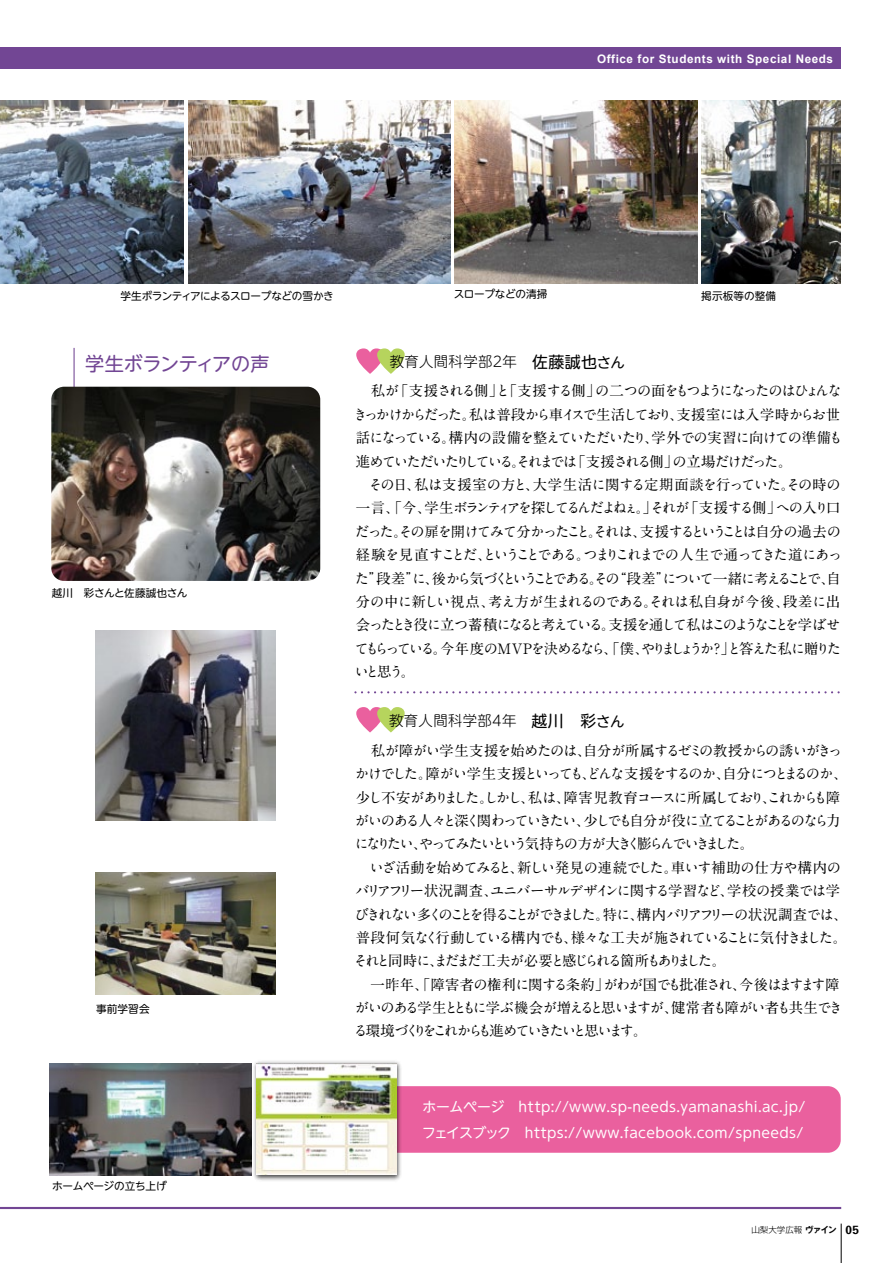
<style>
.page{position:relative;width:893px;height:1263px;background:#fff}
.page>*{position:absolute;margin:0;border:0;box-sizing:border-box;transform-origin:0 0}
.t1{font:19.2px "UD Shin M Go Pro";letter-spacing:-.03em;color:#724694}
.t2{font:700 14.4px/23.4px "A1 Mincho Std";letter-spacing:-.12em;color:#000}
.t3{font:300 14.4px "UD Shin M Go Pro";letter-spacing:.025em;color:#000}
.t4{font:13.8px/26.5px "UD Shin M Go Pro";letter-spacing:.025em;color:#fff}
.t5{font:700 11.7px "Arial";letter-spacing:.05em;color:#fff}
.t6{font:10.65px "UD Shin M Go Pro";letter-spacing:-.025em;color:#000}
.t7{font:10.65px "UD Shin M Go Pro";letter-spacing:-.045em;color:#000}
.t8{font:10.65px "UD Shin M Go Pro";letter-spacing:.01em;color:#000}
.t9{font:300 8.55px "Shin Go Pro";color:#000}
.s1{font-weight:400;font-size:15.9px}
.s2{font-weight:400}
.s3{font-family:"Gothic MB101 Pro De";font-weight:700}
.s4{font-family:"Nova SSK";font-weight:700;font-size:11.7px}
</style>
<div class="page">
<hr style="left:74px;top:348px;width:1px;height:52px;background:#724694">
<div style="left:379px;top:1086px;width:462px;height:67px;background:#ea609e;border-radius:13px"></div>
<hr style="left:0;top:1207px;width:841px;height:2px;background:#724694">
<hr style="left:841px;top:1223px;width:1px;height:40px;background:#000">
<div style="left:0;top:47px;width:841px;height:22px;background:#724694"></div>
<img style="left:50px;top:1063px;width:201px;height:112px">
<img style="left:96px;top:631px;width:180px;height:190px">
<img style="left:96px;top:872px;width:180px;height:123px">
<svg style="left:356px;top:707px;width:49px;height:25px"></svg>
<svg style="left:356px;top:348px;width:49px;height:26px"></svg>
<img style="left:0;top:101px;width:183px;height:183px">
<img style="left:188px;top:101px;width:262px;height:183px">
<img style="left:455px;top:101px;width:242px;height:183px">
<img style="left:701px;top:101px;width:139px;height:183px">
<svg style="left:355px;top:691px;width:485px;height:2px"></svg>
<img style="left:51px;top:387px;width:269px;height:194px">
<img style="left:251px;top:1061px;width:153px;height:120px">
<img style="left:256px;top:1064px;width:140px;height:111px">
<p class="t5" style="left:597px;top:51px;width:238px">Office for Students with Special Needs</p>
<p class="t7" style="left:121px;top:287px;width:215px">学生ボランティアによるスロープなどの雪かき</p>
<p class="t6" style="left:454px;top:285px;width:95px">スロープなどの清掃</p>
<p class="t8" style="left:701px;top:287px;width:76px">掲示板等の整備</p>
<h1 class="t1" style="left:85px;top:348px;width:186px">学生ボランティアの声</h1>
<p class="t3" style="left:390px;top:350px;width:237px">教育人間科学部2年 <span class="s1">佐藤誠也</span><span class="s2">さん</span></p>
<p class="t6" style="left:52px;top:584px;width:137px">越川　彩さんと佐藤誠也さん</p>
<p class="t6" style="left:96px;top:1000px;width:55px">事前学習会</p>
<p class="t6" style="left:52px;top:1177px;width:116px">ホームページの立ち上げ</p>
<p class="t2" style="left:353px;top:377px;width:491px">　私が「支援される側」と「支援する側」の二つの面をもつようになったのはひょんなきっかけからだった。私は普段から車イスで生活しており、支援室には入学時からお世話になっている。構内の設備を整えていただいたり、学外での実習に向けての準備も進めていただいたりしている。それまでは「支援される側」の立場だけだった。<br>　その日、私は支援室の方と、大学生活に関する定期面談を行っていた。その時の一言、「今、学生ボランティアを探してるんだよねぇ。」それが「支援する側」への入り口だった。その扉を開けてみて分かったこと。それは、支援するということは自分の過去の経験を見直すことだ、ということである。つまりこれまでの人生で通ってきた道にあった”段差”に、後から気づくということである。その“段差”について一緒に考えることで、自分の中に新しい視点、考え方が生まれるのである。それは私自身が今後、段差に出会ったとき役に立つ蓄積になると考えている。支援を通して私はこのようなことを学ばせてもらっている。今年度のMVPを決めるなら、「僕、やりましょうか？」と答えた私に贈りたいと思う。</p>
<p class="t3" style="left:389px;top:709px;width:237px">教育人間科学部4年 <span class="s1">越川　彩</span><span class="s2">さん</span></p>
<p class="t2" style="left:354px;top:737px;width:496px">　私が障がい学生支援を始めたのは、自分が所属するゼミの教授からの誘いがきっかけでした。障がい学生支援といっても、どんな支援をするのか、自分につとまるのか、少し不安がありました。しかし、私は、障害児教育コースに所属しており、これからも障がいのある人々と深く関わっていきたい、少しでも自分が役に立てることがあるのなら力になりたい、やってみたいという気持ちの方が大きく膨らんでいきました。<br>　いざ活動を始めてみると、新しい発見の連続でした。車いす補助の仕方や構内のバリアフリー状況調査、ユニバーサルデザインに関する学習など、学校の授業では学びきれない多くのことを得ることができました。特に、構内バリアフリーの状況調査では、普段何気なく行動している構内でも、様々な工夫が施されていることに気付きました。それと同時に、まだまだ工夫が必要と感じられる箇所もありました。<br>　一昨年、「障害者の権利に関する条約」がわが国でも批准され、今後はますます障がいのある学生とともに学ぶ機会が増えると思いますが、健常者も障がい者も共生できる環境づくりをこれからも進めていきたいと思います。</p>
<p class="t4" style="left:422px;top:1092px;width:385px">ホームページ　http://www.sp-needs.yamanashi.ac.jp/フェイスブック　https://www.facebook.com/spneeds/</p>
<p class="t9" style="left:751px;top:1222px;width:109px">山梨大学広報<span class="s3">ヴァイン</span> <span class="s4">05</span></p>
</div>
